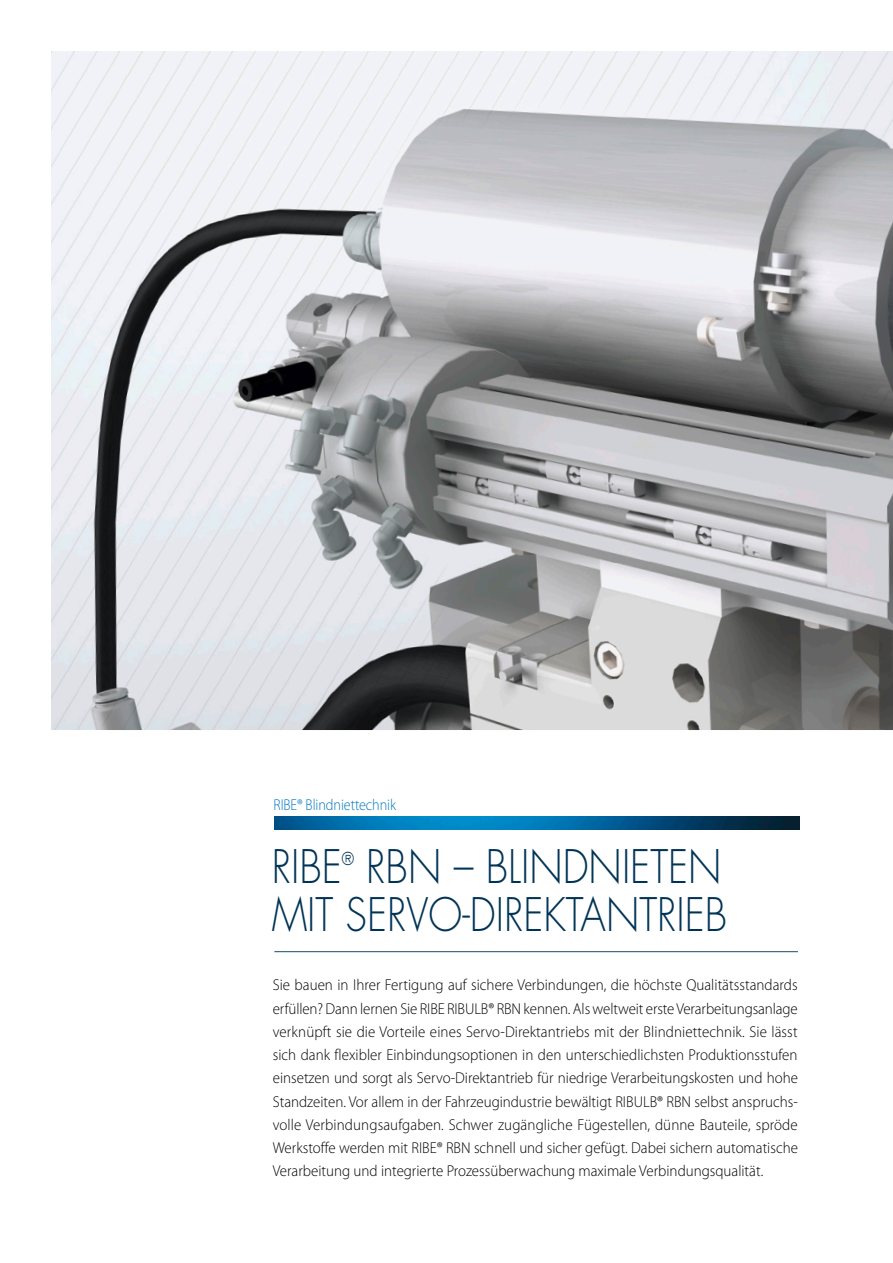
<style>
.page{position:relative;width:893px;height:1263px;background:#fff}
.page>*{position:absolute;margin:0;border:0;box-sizing:border-box;transform-origin:0 0}
._0408headline{font:300 45px/48px "Futura";color:#003456;text-align:right;scale:.88 1}
._0408headline-2{font:300 17.4px "Futura";color:#003456;scale:.88 1}
._0408lauftext{font:300 15.75px/23.2px "Myriad Pro";color:#000;text-align:justify;scale:.95 1}
._0408lauftext-2{font:300 15.75px "Myriad Pro";letter-spacing:-.005em;color:#0076be;scale:.9 1}
</style>
<div class="page">
<img style="left:51px;top:51px;width:842px;height:679px">
<hr style="left:274px;top:951px;width:524px;height:1px;background:#205375">
<img style="left:274px;top:817px;width:525px;height:13px">
<p class="_0408lauftext-2" style="left:274px;top:795px;width:138px">RIBE® Blindniettechnik</p>
<p class="_0408headline" style="left:272px;top:844px;width:519px">RBN – BLINDNIETEN<br>MIT SERVO-DIREKTANTRIEB</p>
<p class="_0408headline" style="left:272px;top:844px;width:81px">RIBE</p>
<p class="_0408headline-2" style="left:342px;top:848px;width:15px">®</p>
<p class="_0408lauftext" style="left:273px;top:973px;width:554px">Sie bauen in Ihrer Fertigung auf sichere Verbindungen, die höchste Qualitätsstandards erfüllen? Dann lernen Sie RIBE RIBULB® RBN kennen. Als weltweit erste Verarbeitungsanlage verknüpft sie die Vorteile eines Servo-Direktantriebs mit der Blindniettechnik. Sie lässt sich dank flexibler Einbindungsoptionen in den unterschiedlichsten Produktionsstufen einsetzen und sorgt als Servo-Direktantrieb für niedrige Verarbeitungskosten und hohe Standzeiten. Vor allem in der Fahrzeugindustrie bewältigt RIBULB® RBN selbst anspruchs&shy;volle Verbindungsaufgaben. Schwer zugängliche Fügestellen, dünne Bauteile, spröde Werkstoffe werden mit RIBE® RBN schnell und sicher gefügt. Dabei sichern automatische Verarbeitung und integrierte Prozessüberwachung maximale Verbindungsqualität.</p>
</div>
